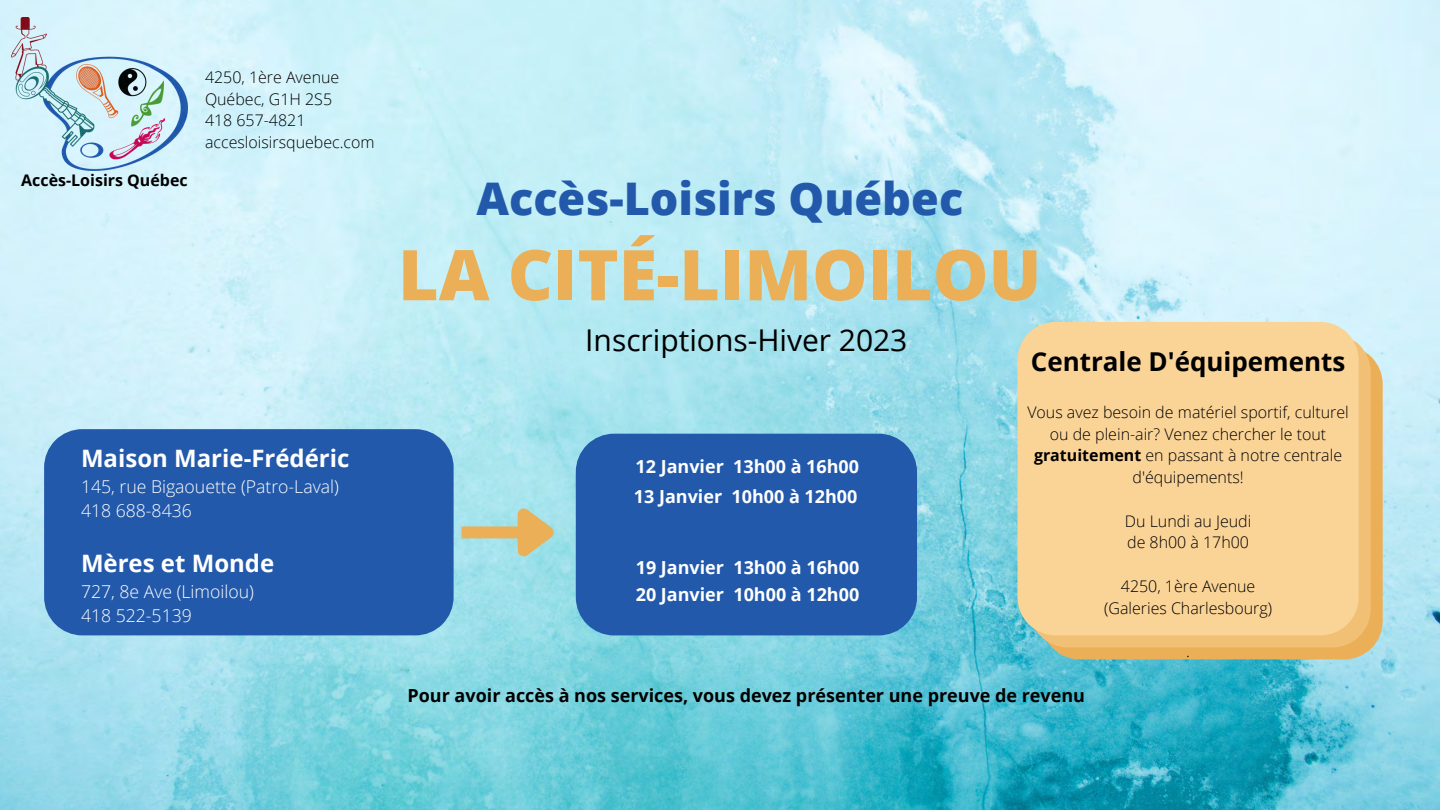
<style>
.page{position:relative;width:1440px;height:810px;background:#fff}
.page>*{position:absolute;margin:0;border:0;box-sizing:border-box;transform-origin:0 0}
.t1{font:800 70px "Open Sans";color:#ebb057}
.t2{font:800 45px "Open Sans";color:#2259ab}
.t3{font:30px "Open Sans";color:#000}
.t4{font:700 26px "Open Sans";color:#000}
.t5{font:700 24px "Open Sans";color:#fff}
.t6{font:700 18px/30.1px "Open Sans";color:#fff}
.t7{font:700 18px "Open Sans";color:#000}
.t8{font:300 17.7px/24px "Open Sans";color:#fff}
.t9{font:300 16px/21.8px "Open Sans";color:#000}
.t10{font:700 16px "Open Sans";color:#000}
.s1{font-weight:700}
</style>
<div class="page">
<img style="left:0;top:0;width:1440px;height:810px">
<img style="left:12px;top:18px;width:176px;height:153px">
<div style="left:44px;top:429px;width:410px;height:206px;background:#2259ab"></div>
<div style="left:576px;top:434px;width:341px;height:201px;background:#2259ab"></div>
<div style="left:462px;top:526px;width:59px;height:12px;background:#ebb057"></div>
<svg style="left:507px;top:498px;width:61px;height:76px;background:#b3d4c2"></svg>
<svg style="left:1041px;top:346px;width:342px;height:313px;background:#e2b567"></svg>
<svg style="left:1029px;top:334px;width:342px;height:313px;background:#ecc07a"></svg>
<div style="left:1017px;top:322px;width:342px;height:313px;background:#fad397"></div>
<p class="t10" style="left:21px;top:169px;width:168px">Accès-Loisirs Québec</p>
<p class="t9" style="left:205px;top:66px;width:171px">4250, 1ère Avenue<br>Québec, G1H 2S5<br>418 657-4821 accesloisirsquebec.com</p>
<h3 class="t5" style="left:81px;top:441px;width:270px">Maison Marie-Frédéric</h3>
<p class="t8" style="left:81px;top:474px;width:259px">145, rue Bigaouette (Patro-Laval)<br>418 688-8436</p>
<h3 class="t5" style="left:81px;top:546px;width:195px">Mères et Monde</h3>
<p class="t8" style="left:81px;top:579px;width:174px">727, 8e Ave (Limoilou)<br>418 522-5139</p>
<h2 class="t2" style="left:476px;top:167px;width:488px">Accès-Loisirs Québec</h2>
<h1 class="t1" style="left:398px;top:226px;width:645px">LA CITÉ-LIMOILOU</h1>
<h3 class="t3" style="left:585px;top:319px;width:324px">Inscriptions-Hiver 2023</h3>
<p class="t6" style="left:634px;top:451px;width:227px">12 Janvier 13h00 à 16h00<br>13 Janvier 10h00 à 12h00</p>
<p class="t6" style="left:636px;top:554px;width:225px;line-height:26.8px">19 Janvier 13h00 à 16h00<br>20 Janvier 10h00 à 12h00</p>
<h3 class="t4" style="left:1031px;top:343px;width:316px">Centrale D'équipements</h3>
<p class="t9" style="left:1027px;top:401px;width:323px;text-align:center">Vous avez besoin de matériel sportif, culturel ou de plein-air? Venez chercher le tout <span class="s1">gratuitement</span> en passant à notre centrale d'équipements!</p>
<p class="t9" style="left:1125px;top:510px;width:128px">Du Lundi au Jeudi de 8h00 à 17h00</p>
<p class="t9" style="left:1104px;top:575px;width:170px;text-align:center">4250, 1ère Avenue (Galeries Charlesbourg)</p>
<p class="t9" style="left:1186px;top:640px;width:5px">.</p>
<p class="t7" style="left:408px;top:683px;width:679px">Pour avoir accès à nos services, vous devez présenter une preuve de revenu</p>
</div>
